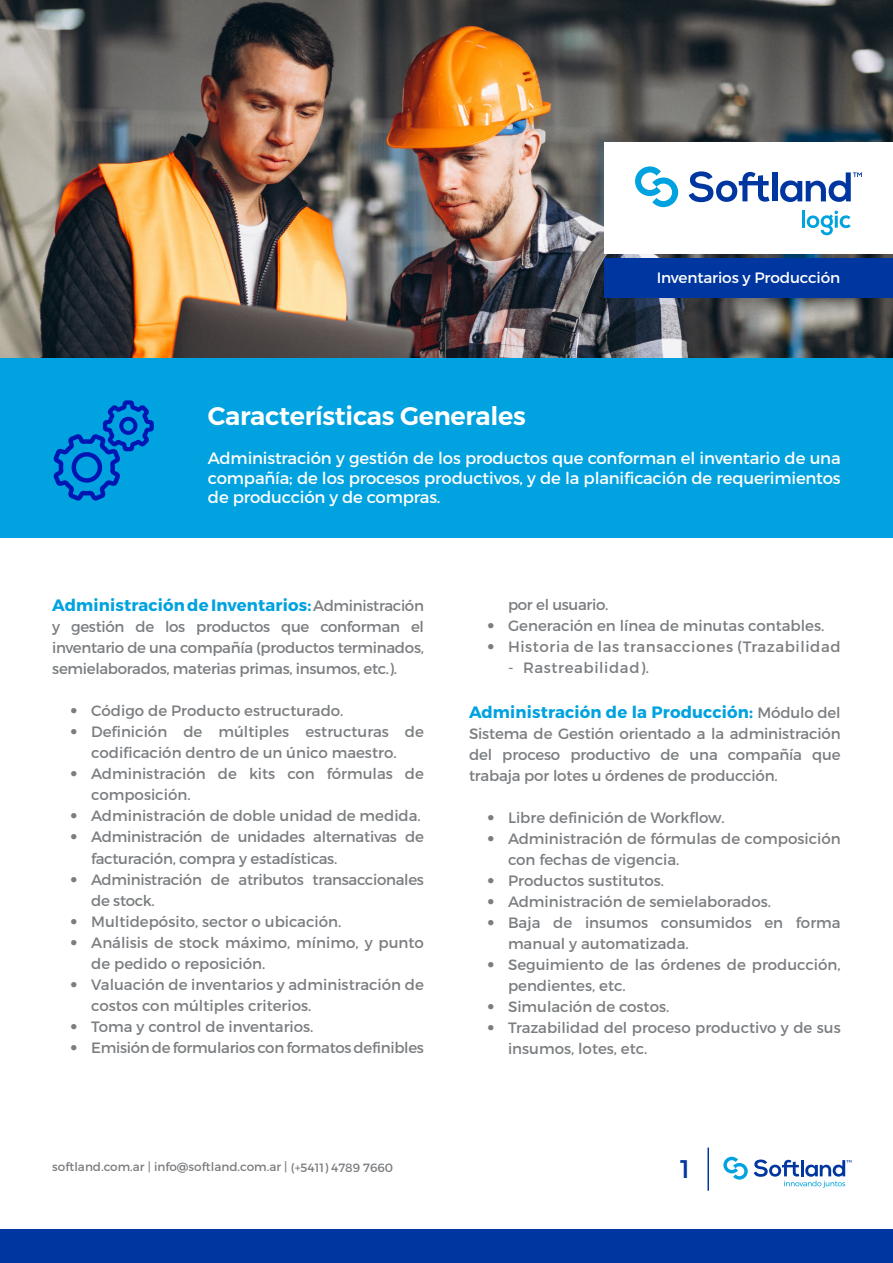
<style>
.page{position:relative;width:893px;height:1263px;background:#fff}
.page>*{position:absolute;margin:0;border:0;box-sizing:border-box;transform-origin:0 0}
.t1{font:600 25.5px "Montserrat";letter-spacing:-.01em;color:#fff}
.t2{font:25.5px "Montserrat";color:#0036a0}
.t3{font:16.5px/19.5px "Montserrat";letter-spacing:-.01em;color:#fff;text-align:justify}
.txt_2{font:700 16.5px "Montserrat";letter-spacing:.01em;color:#00a2df}
.txt_2-2{font:15px/21px "Montserrat";color:#7b7e81}
.txt_2-3{font:15px/21px "Montserrat";letter-spacing:-.02em;color:#7b7e81}
.txt_2-4{font:15px "Montserrat";letter-spacing:.04em;color:#7b7e81}
.txt_justificado{font:15px "Montserrat";letter-spacing:-.01em;color:#fff}
.t4{font:12px "Montserrat";color:#7b7e81}
.s1{font-weight:400;font-size:15px;color:#7b7e81}
.s2{font-family:"Helvetica Neue LT Std";font-weight:300}
</style>
<div class="page">
<hr style="left:707px;top:1147px;width:2px;height:44px;background:#0036a0">
<img style="left:0;top:0;width:893px;height:358px">
<svg style="left:723px;top:1157px;width:25px;height:22px"></svg>
<svg style="left:754px;top:1159px;width:97px;height:29px"></svg>
<div style="left:0;top:1229px;width:893px;height:34px;background:#0036a0"></div>
<div style="left:0;top:358px;width:893px;height:180px;background:#00a2df"></div>
<svg style="left:53px;top:400px;width:101px;height:101px"></svg>
<div style="left:604px;top:142px;width:289px;height:112px;background:#fff"></div>
<svg style="left:689px;top:171px;width:80px;height:31px"></svg>
<div style="left:772px;top:172px;width:5px;height:29px;background:#0036a0"></div>
<svg style="left:780px;top:172px;width:82px;height:30px"></svg>
<svg style="left:635px;top:166px;width:43px;height:41px"></svg>
<hr style="left:802px;top:211px;width:3px;height:17px;background:#00a2df">
<svg style="left:807px;top:210px;width:44px;height:25px"></svg>
<div style="left:604px;top:258px;width:289px;height:39px;background:#0036a0"></div>
<p class="txt_justificado" style="left:657px;top:268px;width:185px">Inventarios y Producción</p>
<p class="t1" style="left:208px;top:400px;width:319px">Características Generales</p>
<p class="t3" style="left:208px;top:448px;width:634px">Administración y gestión de los productos que conforman el inventario de una compañía; de los procesos productivos, y de la planificación de requerimientos de producción y de compras.</p>
<p class="txt_2" style="left:52px;top:595px;width:373px">Administración de Inventarios: <span class="s1">Administración</span></p>
<p class="txt_2-2" style="left:52px;top:617px;width:373px;text-align:justify">y gestión de los productos que conforman el inventario de una compañía (productos terminados, semielaborados, materias primas, insumos, etc.).</p>
<p class="txt_2-2" style="left:70px;top:701px;width:275px"><span class="s2">•</span> Código de Producto estructurado.</p>
<p class="txt_2-2" style="left:70px;top:722px;width:355px;text-align:center"><span class="s2">•</span> Definición de múltiples estructuras de codificación dentro de un único maestro.</p>
<p class="txt_2-2" style="left:91px;top:764px;width:334px;text-indent:-21px"><span class="s2">•</span> Administración de kits con fórmulas de composición.</p>
<p class="txt_2-2" style="left:70px;top:806px;width:352px"><span class="s2">•</span> Administración de doble unidad de medida.</p>
<p class="txt_2-2" style="left:91px;top:827px;width:334px;text-indent:-21px"><span class="s2">•</span> Administración de unidades alternativas de facturación, compra y estadísticas.</p>
<p class="txt_2-3" style="left:91px;top:869px;width:334px;text-indent:-21px"><span class="s2">•</span> Administración de atributos transaccionales de stock.</p>
<p class="txt_2-2" style="left:70px;top:911px;width:273px"><span class="s2">•</span> Multidepósito, sector o ubicación.</p>
<p class="txt_2-2" style="left:91px;top:932px;width:334px;text-indent:-21px"><span class="s2">•</span> Análisis de stock máximo, mínimo, y punto de pedido o reposición.</p>
<p class="txt_2-2" style="left:91px;top:974px;width:334px;text-indent:-21px"><span class="s2">•</span> Valuación de inventarios y administración de costos con múltiples criterios.</p>
<p class="txt_2-2" style="left:70px;top:1016px;width:245px"><span class="s2">•</span> Toma y control de inventarios.</p>
<p class="txt_2-3" style="left:70px;top:1037px;width:355px"><span class="s2">•</span> Emisión de formularios con formatos definibles</p>
<p class="t4" style="left:52px;top:1160px;width:342px">softland.com.ar | info@softland.com.ar | (+5411) 4789 7660</p>
<p class="txt_2-3" style="left:508px;top:594px;width:102px">por el usuario.</p>
<p class="txt_2-2" style="left:487px;top:615px;width:339px"><span class="s2">•</span> Generación en línea de minutas contables.</p>
<p class="txt_2-4" style="left:487px;top:637px;width:355px"><span class="s2">•</span> Historia de las transacciones (Trazabilidad</p>
<p class="txt_2-4" style="left:508px;top:658px;width:143px">- Rastreabilidad).</p>
<p class="txt_2" style="left:469px;top:702px;width:373px">Administración de la Producción: <span class="s1">Módulo del</span></p>
<p class="txt_2-2" style="left:469px;top:723px;width:373px;text-align:justify">Sistema de Gestión orientado a la administración del proceso productivo de una compañía que trabaja por lotes u órdenes de producción.</p>
<p class="txt_2-2" style="left:487px;top:807px;width:239px"><span class="s2">•</span> Libre definición de Workflow.</p>
<p class="txt_2-2" style="left:508px;top:828px;width:334px;text-indent:-21px"><span class="s2">•</span> Administración de fórmulas de composición con fechas de vigencia.</p>
<p class="txt_2-2" style="left:487px;top:870px;width:179px"><span class="s2">•</span> Productos sustitutos.</p>
<p class="txt_2-2" style="left:487px;top:891px;width:286px"><span class="s2">•</span> Administración de semielaborados.</p>
<p class="txt_2-2" style="left:508px;top:912px;width:334px;text-indent:-21px"><span class="s2">•</span> Baja de insumos consumidos en forma manual y automatizada.</p>
<p class="txt_2-2" style="left:508px;top:954px;width:334px;text-indent:-21px"><span class="s2">•</span> Seguimiento de las órdenes de producción, pendientes, etc.</p>
<p class="txt_2-2" style="left:487px;top:996px;width:184px"><span class="s2">•</span> Simulación de costos.</p>
<p class="txt_2-2" style="left:508px;top:1017px;width:334px;text-indent:-21px"><span class="s2">•</span> Trazabilidad del proceso productivo y de sus insumos, lotes, etc.</p>
<h1 class="t2" style="left:680px;top:1153px;width:11px">1</h1>
</div>
